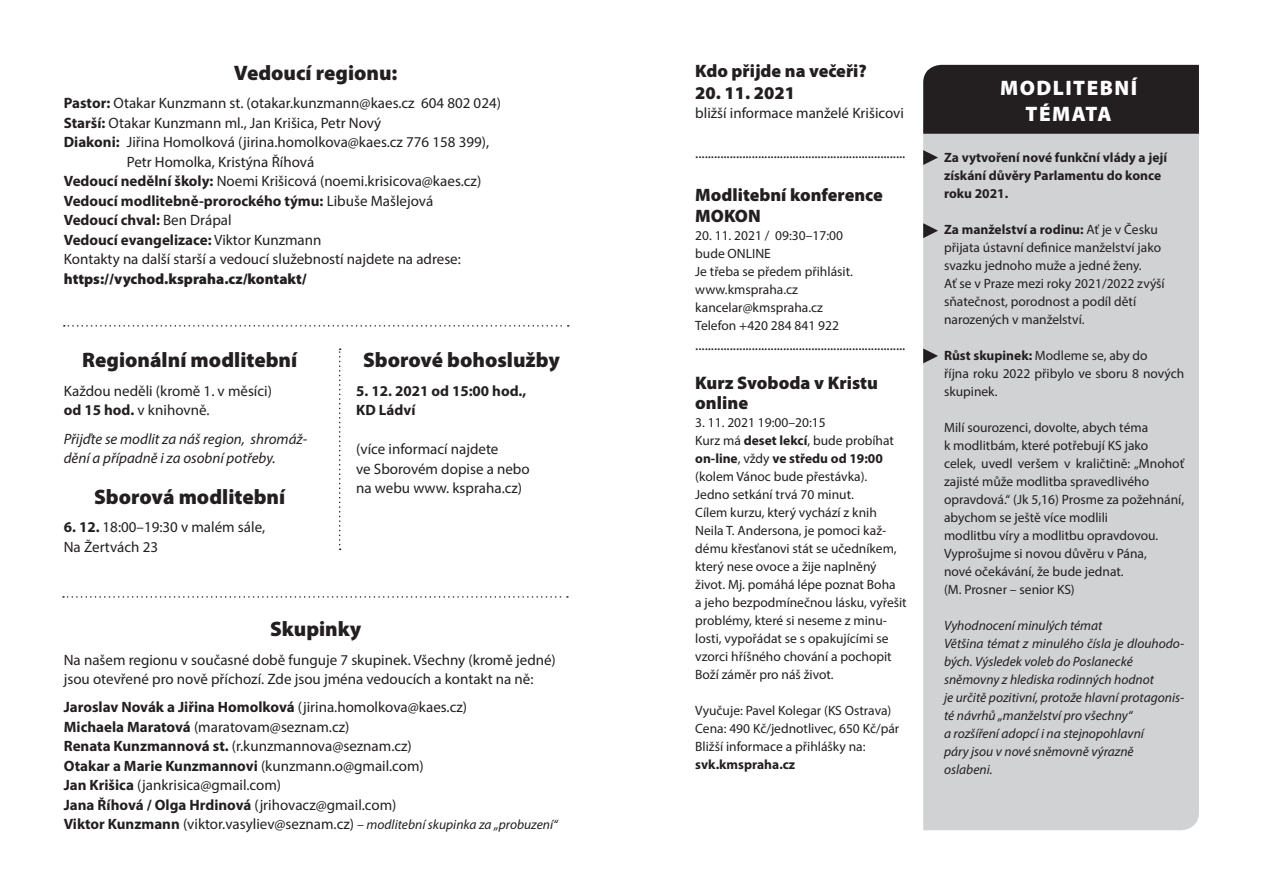
<style>
.page{position:relative;width:1263px;height:893px;background:#fff}
.page>*{position:absolute;margin:0;border:0;box-sizing:border-box;transform-origin:0 0}
.titulek{font:900 21px "Myriad Pro";color:#231f20}
.titulek-2{font:900 21px "Myriad Pro";letter-spacing:.07em;color:#fff}
.body_akce{font:900 18.15px/19.6px "Myriad Pro";color:#231f20}
.body_akce-2{font:900 18px/21.6px "Myriad Pro";color:#231f20}
.body_L{font:15.15px "Myriad Pro";color:#231f20}
.body_L-2{font:15px/19.5px "Myriad Pro";color:#231f20}
.body{font:15px/19.5px "Myriad Pro";color:#231f20}
.body_L-3{font:700 15px "Myriad Pro";color:#231f20}
.body-2{font:700 15px "Myriad Pro";color:#231f20}
.body_L-4{font:italic 15px/19.5px "Myriad Pro";color:#231f20}
.body-3{font:900 15px "Myriad Pro";color:#231f20}
.body_L-5{font:13.5px/18px "Myriad Pro";color:#231f20}
.body_L-6{font:italic 13.5px/18px "Myriad Pro";color:#231f20}
.body_akce-3{font:13.5px "Myriad Pro";color:#231f20}
.body_L-7{font:700 13.5px "Myriad Pro";color:#231f20}
.s1{font-weight:700}
.s2{font-weight:400}
.s3{font-weight:700;font-style:normal;font-size:15px}
.s4{font-style:normal;font-size:15px}
</style>
<div class="page">
<svg style="left:64px;top:325px;width:505px;height:2px"></svg>
<svg style="left:63px;top:596px;width:505px;height:2px"></svg>
<svg style="left:339px;top:348px;width:2px;height:202px"></svg>
<div style="left:923px;top:134px;width:276px;height:696px;background:#d1d2d4"></div>
<div style="left:923px;top:65px;width:276px;height:69px;background:#231f20"></div>
<svg style="left:923px;top:150px;width:15px;height:15px"></svg>
<svg style="left:923px;top:223px;width:15px;height:15px"></svg>
<svg style="left:923px;top:348px;width:15px;height:15px"></svg>
<p class="titulek" style="left:234px;top:61px;width:165px">Vedoucí regionu:</p>
<p class="body" style="left:64px;top:93px;width:439px"><span class="s1">Pastor:</span> Otakar Kunzmann st. (otakar.kunzmann@kaes.cz 604 802 024)</p>
<p class="body" style="left:64px;top:113px;width:319px"><span class="s1">Starší:</span> Otakar Kunzmann ml., Jan Krišica, Petr Nový</p>
<p class="body" style="left:127px;top:132px;width:364px;text-indent:-63px"><span class="s1">Diakoni:</span> Jiřina Homolková (jirina.homolkova@kaes.cz 776 158 399),<br>Petr Homolka, Kristýna Říhová</p>
<p class="body" style="left:64px;top:171px;width:419px"><span class="s1">Vedoucí nedělní školy:</span> Noemi Krišicová (noemi.krisicova@kaes.cz)</p>
<p class="body-2" style="left:64px;top:191px;width:371px">Vedoucí modlitebně-prorockého týmu: <span class="s2">Libuše Mašlejová</span></p>
<p class="body-2" style="left:64px;top:210px;width:169px">Vedoucí chval: <span class="s2">Ben Drápal</span></p>
<p class="body-2" style="left:64px;top:230px;width:259px">Vedoucí evangelizace: <span class="s2">Viktor Kunzmann</span></p>
<p class="body" style="left:64px;top:249px;width:399px">Kontakty na další starší a vedoucí služebností najdete na adrese:</p>
<p class="body-3" style="left:64px;top:270px;width:245px">https://vychod.kspraha.cz/kontakt/</p>
<p class="titulek" style="left:82px;top:348px;width:216px">Regionální modlitební</p>
<p class="body_L-2" style="left:64px;top:381px;width:210px">Každou neděli (kromě 1. v měsíci)</p>
<p class="body_L-2" style="left:64px;top:400px;width:147px"><span class="s1">od 15 hod.</span> v knihovně.</p>
<p class="body_L-4" style="left:64px;top:429px;width:245px">Přijďte se modlit za náš region, shromáž&shy;dění a případně i za osobní potřeby.</p>
<p class="titulek" style="left:94px;top:485px;width:193px">Sborová modlitební</p>
<p class="body_L-2" style="left:64px;top:517px;width:203px"><span class="s1">6. 12.</span> 18:00–19:30 v malém sále,</p>
<p class="body_L-2" style="left:64px;top:537px;width:96px">Na Žertvách 23</p>
<p class="titulek" style="left:363px;top:348px;width:198px">Sborové bohoslužby</p>
<p class="body_L-3" style="left:356px;top:381px;width:172px">5. 12. 2021 od 15:00 hod.,</p>
<p class="body_L-3" style="left:356px;top:400px;width:61px">KD Ládví</p>
<p class="body_L-2" style="left:356px;top:439px;width:144px">(více informací najdete</p>
<p class="body_L-2" style="left:356px;top:459px;width:175px">ve Sborovém dopise a nebo na webu www. kspraha.cz)</p>
<p class="titulek" style="left:270px;top:617px;width:93px">Skupinky</p>
<p class="body_L-2" style="left:64px;top:650px;width:494px">Na našem regionu v současné době funguje 7 skupinek. Všechny (kromě jedné) jsou otevřené pro nově příchozí. Zde jsou jména vedoucích a kontakt na ně:</p>
<p class="body_L-3" style="left:64px;top:697px;width:405px">Jaroslav Novák a Jiřina Homolková <span class="s2">(jirina.homolkova@kaes.cz)</span></p>
<p class="body_L-2" style="left:64px;top:717px;width:287px"><span class="s1">Michaela Maratová</span> (maratovam@seznam.cz)</p>
<p class="body_L-2" style="left:64px;top:736px;width:350px"><span class="s1">Renata Kunzmannová st.</span> (r.kunzmannova@seznam.cz)</p>
<p class="body_L-3" style="left:64px;top:756px;width:362px">Otakar a Marie Kunzmannovi <span class="s2">(kunzmann.o@gmail.com)</span></p>
<p class="body_L-2" style="left:64px;top:775px;width:219px"><span class="s1">Jan Krišica</span> (jankrisica@gmail.com)</p>
<p class="body_L-3" style="left:64px;top:795px;width:334px">Jana Říhová / Olga Hrdinová <span class="s2">(jrihovacz@gmail.com)</span></p>
<p class="body_L-6" style="left:64px;top:815px;width:496px"><span class="s3">Viktor Kunzmann</span> <span class="s4">(viktor.vasyliev@seznam.cz)</span> – modlitební skupinka za „probuzení“</p>
<p class="body_akce-2" style="left:695px;top:61px;width:173px">Kdo přijde na večeři?</p>
<p class="body_akce-2" style="left:695px;top:82px;width:101px">20. 11. 2021</p>
<p class="body_L-2" style="left:695px;top:103px;width:210px">bližší informace manželé Krišicovi</p>
<p class="body_L" style="left:695px;top:143px;width:212px">...................................................................</p>
<p class="body_akce-2" style="left:695px;top:184px;width:189px">Modlitební konference<br>MOKON</p>
<p class="body_akce-3" style="left:695px;top:228px;width:149px">20. 11. 2021 / 09:30–17:00</p>
<p class="body_akce-3" style="left:695px;top:246px;width:77px">bude ONLINE</p>
<p class="body_akce-3" style="left:695px;top:264px;width:159px">Je třeba se předem přihlásit.</p>
<p class="body_akce-3" style="left:695px;top:282px;width:104px">www.kmspraha.cz</p>
<p class="body_akce-3" style="left:695px;top:300px;width:129px">kancelar@kmspraha.cz</p>
<p class="body_akce-3" style="left:695px;top:318px;width:145px">Telefon +420 284 841 922</p>
<p class="body_L" style="left:695px;top:336px;width:212px">...................................................................</p>
<p class="body_akce" style="left:695px;top:374px;width:184px">Kurz Svoboda v Kristu online</p>
<p class="body_L-5" style="left:695px;top:413px;width:132px">3. 11. 2021 19:00–20:15</p>
<p class="body_L-5" style="left:695px;top:431px;width:200px">Kurz má <span class="s1">deset lekcí</span>, bude probíhat <span class="s1">on-line</span>, vždy <span class="s1">ve středu od 19:00 </span>(kolem Vánoc bude přestávka).<br>Jedno setkání trvá 70 minut.</p>
<p class="body_L-5" style="left:695px;top:503px;width:183px">Cílem kurzu, který vychází z knih</p>
<p class="body_L-5" style="left:695px;top:521px;width:213px">Neila T. Andersona, je pomoci kaž&shy;dému křesťanovi stát se učedníkem, který nese ovoce a žije naplněný život. Mj. pomáhá lépe poznat Boha<br>a jeho bezpodmínečnou lásku, vyřešit problémy, které si neseme z minu&shy;losti, vypořádat se s opakujícími se vzorci hříšného chování a pochopit Boží záměr pro náš život.</p>
<p class="body_L-5" style="left:695px;top:701px;width:198px">Vyučuje: Pavel Kolegar (KS Ostrava)</p>
<p class="body_L-5" style="left:695px;top:719px;width:206px">Cena: 490 Kč/jednotlivec, 650 Kč/pár</p>
<p class="body_L-5" style="left:695px;top:737px;width:172px">Bližší informace a přihlášky na: <span class="s1">svk.kmspraha.cz</span></p>
<p class="titulek-2" style="left:1000px;top:76px;width:139px">MODLITEBNÍ</p>
<p class="titulek-2" style="left:1025px;top:102px;width:88px">TÉMATA</p>
<p class="body_L-7" style="left:944px;top:148px;width:225px">Za vytvoření nové funkční vlády a její</p>
<p class="body_L-7" style="left:944px;top:166px;width:219px">získání důvěry Parlamentu do konce</p>
<p class="body_L-7" style="left:944px;top:184px;width:66px">roku 2021.</p>
<p class="body_L-7" style="left:944px;top:220px;width:215px">Za manželství a rodinu: <span class="s2">Ať je v Česku</span></p>
<p class="body_L-5" style="left:944px;top:238px;width:219px">přijata ústavní definice manželství jako</p>
<p class="body_L-5" style="left:944px;top:256px;width:199px">svazku jednoho muže a jedné ženy.</p>
<p class="body_L-5" style="left:944px;top:274px;width:222px">Ať se v Praze mezi roky 2021/2022 zvýší</p>
<p class="body_L-5" style="left:944px;top:292px;width:194px">sňatečnost, porodnost a podíl dětí narozených v manželství.</p>
<p class="body_L-5" style="left:944px;top:346px;width:205px"><span class="s1">Růst skupinek:</span> Modleme se, aby do</p>
<p class="body_L-5" style="left:944px;top:364px;width:242px">října roku 2022 přibylo ve sboru 8 nových skupinek.</p>
<p class="body_L-5" style="left:944px;top:418px;width:206px">Milí sourozenci, dovolte, abych téma</p>
<p class="body_L-5" style="left:944px;top:436px;width:206px">k modlitbám, které potřebují KS jako</p>
<p class="body_L-5" style="left:944px;top:454px;width:242px">celek, uvedl veršem v kraličtině: „Mnohoť zajisté může modlitba spravedlivého</p>
<p class="body_L-5" style="left:944px;top:490px;width:242px">opravdová.“ (Jk 5,16) Prosme za požehnání, abychom se ještě více modlili</p>
<p class="body_L-5" style="left:944px;top:526px;width:216px">modlitbu víry a modlitbu opravdovou.</p>
<p class="body_L-5" style="left:944px;top:544px;width:204px">Vyprošujme si novou důvěru v Pána,</p>
<p class="body_L-5" style="left:944px;top:562px;width:181px">nové očekávání, že bude jednat.</p>
<p class="body_L-5" style="left:944px;top:580px;width:132px">(M. Prosner – senior KS)</p>
<p class="body_L-6" style="left:944px;top:616px;width:160px">Vyhodnocení minulých témat</p>
<p class="body_L-6" style="left:944px;top:634px;width:242px">Většina témat z minulého čísla je dlouhodo&shy;bých. Výsledek voleb do Poslanecké</p>
<p class="body_L-6" style="left:944px;top:670px;width:211px">sněmovny z hlediska rodinných hodnot</p>
<p class="body_L-6" style="left:944px;top:688px;width:242px">je určitě pozitivní, protože hlavní protagonis&shy;té návrhů „manželství pro všechny“</p>
<p class="body_L-6" style="left:944px;top:724px;width:201px">a rozšíření adopcí i na stejnopohlavní</p>
<p class="body_L-6" style="left:944px;top:742px;width:191px">páry jsou v nové sněmovně výrazně</p>
<p class="body_L-6" style="left:944px;top:760px;width:50px">oslabeni.</p>
</div>
